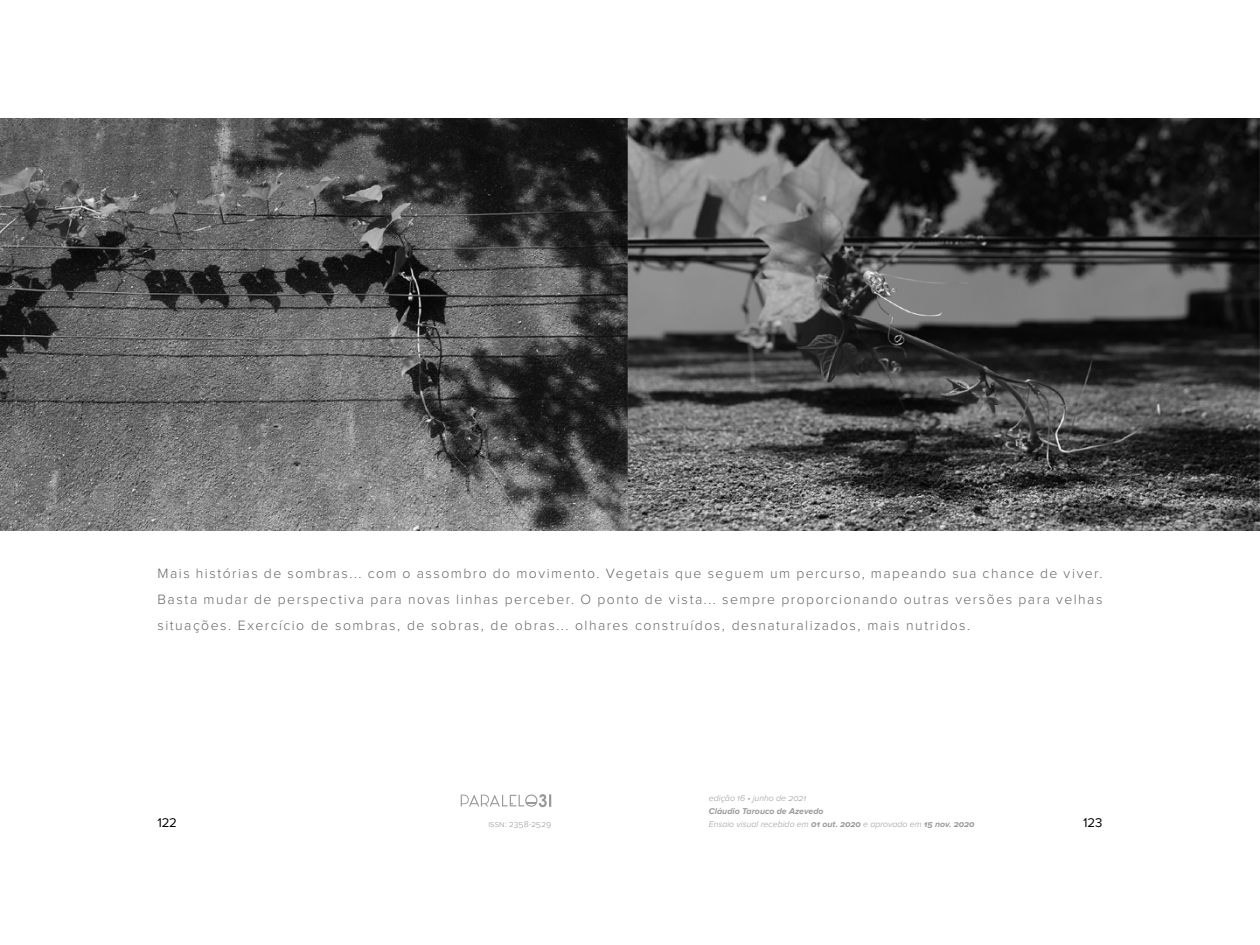
<style>
.page{position:relative;width:1260px;height:945px;background:#fff}
.page>*{position:absolute;margin:0;border:0;box-sizing:border-box;transform-origin:0 0}
.t1{font:300 14px/26.2px "Proxima Nova";letter-spacing:.105em;color:#666;text-align:justify}
.t2{font:13.12px "Proxima Nova";letter-spacing:-.015em;color:#000}
.t3{font:italic 300 8.75px "Proxima Nova";color:#999}
.t4{font:italic 700 8.75px "Proxima Nova";letter-spacing:.005em;color:#999}
.t5{font:300 8.75px "Proxima Nova";letter-spacing:.005em;color:#999}
.s1{font-weight:700}
</style>
<div class="page">
<svg style="left:461px;top:794px;width:90px;height:13px"></svg>
<img style="left:0;top:118px;width:1260px;height:412px">
<p class="t1" style="left:158px;top:560px;width:946px">Mais histórias de sombras... com o assombro do movimento. Vegetais que seguem um percurso, mapeando sua chance de viver.<br>Basta mudar de perspectiva para novas linhas perceber. O ponto de vista... sempre proporcionando outras versões para velhas situações. Exercício de sombras, de sobras, de obras... olhares construídos, desnaturalizados, mais nutridos.</p>
<p class="t2" style="left:158px;top:815px;width:21px">122</p>
<p class="t3" style="left:709px;top:794px;width:99px">edição 16 • junho de 2021</p>
<p class="t4" style="left:709px;top:807px;width:116px">Cláudio Tarouco de Azevedo</p>
<p class="t5" style="left:488px;top:820px;width:64px">issn: 2358-2529</p>
<p class="t3" style="left:709px;top:820px;width:267px">Ensaio visual recebido em <span class="s1">01 out. 2020</span> e aprovado em <span class="s1">15 nov. 2020</span></p>
<p class="t2" style="left:1083px;top:815px;width:21px">123</p>
</div>
